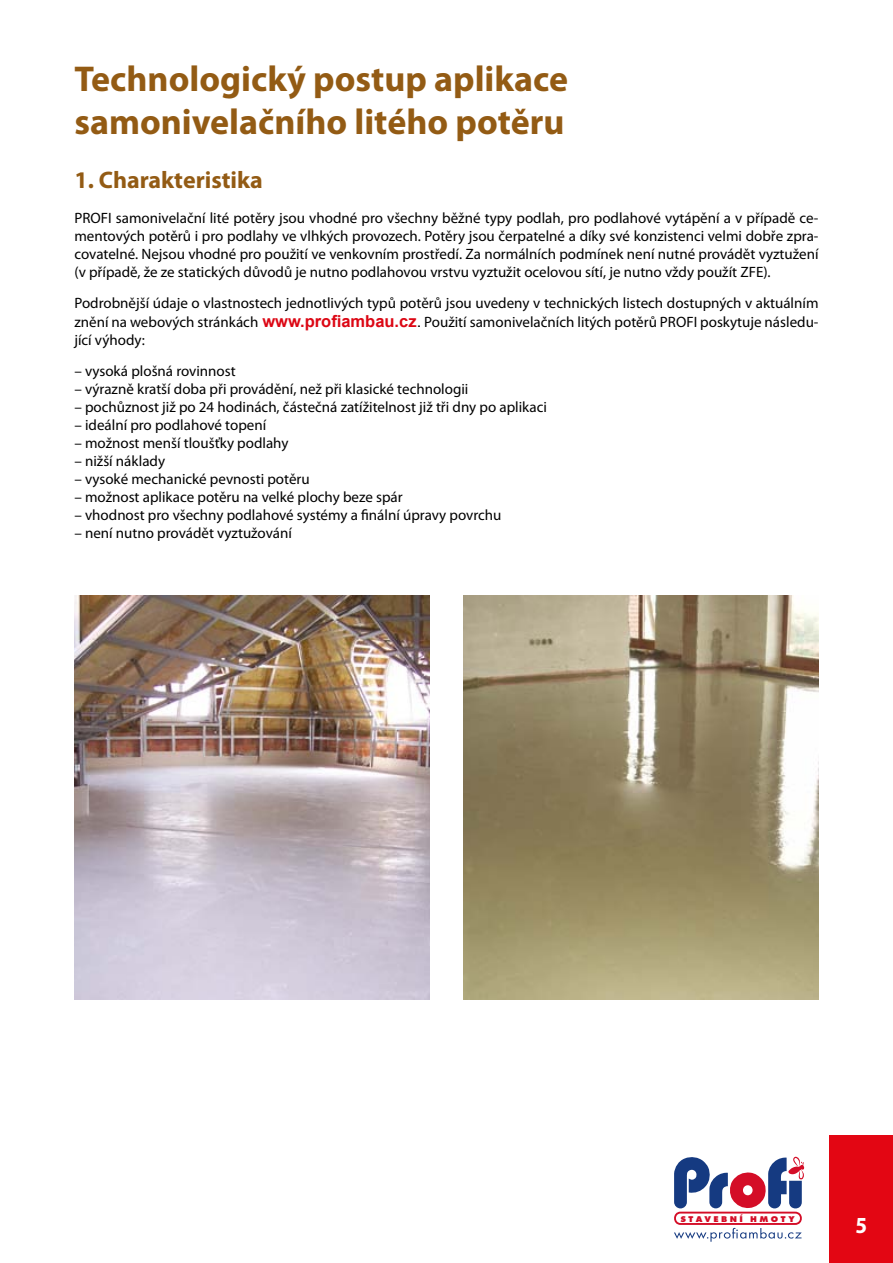
<style>
.page{position:relative;width:893px;height:1263px;background:#fff}
.page>*{position:absolute;margin:0;border:0;box-sizing:border-box;transform-origin:0 0}
._1_titulek_na_stranc{font:700 36px/43.2px "Myriad Pro";color:#935b14}
._2_nadpis_odstavce{font:700 24px "Myriad Pro";color:#935b14}
.t1{font:700 23.1px "Myriad Pro";color:#fff;scale:.91 1}
._4_text{font:15px/18px "Myriad Pro";color:#000;text-align:justify}
.t2{font:800 8.7px "Futura TCE";letter-spacing:.265em;color:#d40d27;scale:1.06 1}
.s1{font-family:"Arial";font-weight:700;font-size:16.5px;color:#dc0714}
.s2{font-family:"Arial";font-size:16.5px}
</style>
<div class="page">
<img style="left:463px;top:595px;width:356px;height:404px">
<img style="left:74px;top:595px;width:356px;height:404px">
<div style="left:829px;top:1135px;width:64px;height:128px;background:#e30613"></div>
<svg style="left:674px;top:1156px;width:130px;height:86px"></svg>
<p class="_1_titulek_na_stranc" style="left:74px;top:56px;width:495px">Technologický postup aplikace samonivelačního litého potěru</p>
<p class="_2_nadpis_odstavce" style="left:74px;top:164px;width:190px">1. Charakteristika</p>
<p class="_4_text" style="left:74px;top:209px;width:746px">PROFI samonivelační lité potěry jsou vhodné pro všechny běžné typy podlah, pro podlahové vytápění a v případě ce&shy;mentových potěrů i pro podlahy ve vlhkých provozech. Potěry jsou čerpatelné a díky své konzistenci velmi dobře zpra&shy;covatelné. Nejsou vhodné pro použití ve venkovním prostředí. Za normálních podmínek není nutné provádět vyztužení (v případě, že ze statických důvodů je nutno podlahovou vrstvu vyztužit ocelovou sítí, je nutno vždy použít ZFE).</p>
<p class="_4_text" style="left:74px;top:293px;width:746px;line-height:19.5px">Podrobnější údaje o vlastnostech jednotlivých typů potěrů jsou uvedeny v technických listech dostupných v aktuálním znění na webových stránkách <span class="s1">www.profiambau.cz</span><span class="s2">.</span> Použití samonivelačních litých potěrů PROFI poskytuje následu-</p>
<p class="_4_text" style="left:74px;top:331px;width:72px">jící výhody:</p>
<p class="_4_text" style="left:74px;top:362px;width:163px">– vysoká plošná rovinnost</p>
<p class="_4_text" style="left:74px;top:380px;width:395px">– výrazně kratší doba při provádění, než při klasické technologii</p>
<p class="_4_text" style="left:74px;top:398px;width:474px">– pochůznost již po 24 hodinách, částečná zatížitelnost již tři dny po aplikaci</p>
<p class="_4_text" style="left:74px;top:416px;width:193px">– ideální pro podlahové topení</p>
<p class="_4_text" style="left:74px;top:434px;width:216px">– možnost menší tloušťky podlahy</p>
<p class="_4_text" style="left:74px;top:452px;width:92px">– nižší náklady</p>
<p class="_4_text" style="left:74px;top:470px;width:237px">– vysoké mechanické pevnosti potěru</p>
<p class="_4_text" style="left:74px;top:488px;width:330px">– možnost aplikace potěru na velké plochy beze spár</p>
<p class="_4_text" style="left:74px;top:506px;width:428px">– vhodnost pro všechny podlahové systémy a finální úpravy povrchu</p>
<p class="_4_text" style="left:74px;top:524px;width:219px">– není nutno provádět vyztužování</p>
<p class="t2" style="left:680px;top:1213px;width:109px">STAVEBNÍ HMOTY</p>
<p class="t1" style="left:855px;top:1210px;width:14px">5</p>
</div>
